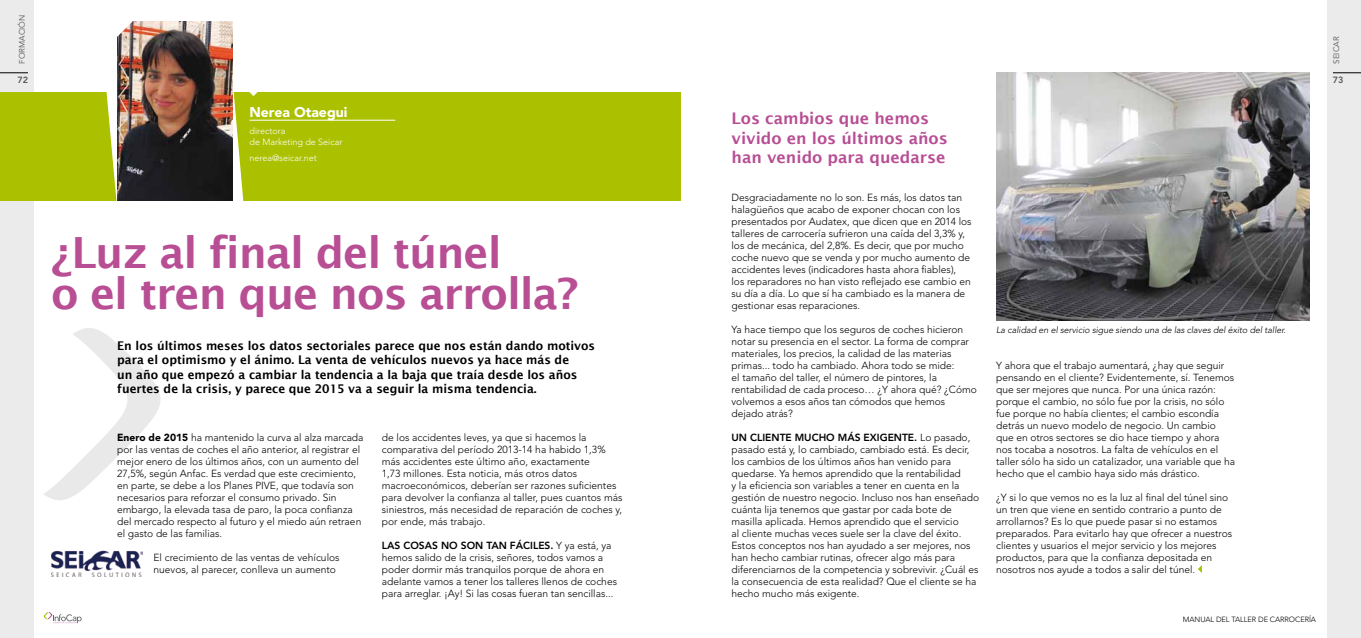
<style>
.page{position:relative;width:1361px;height:638px;background:#fff}
.page>*{position:absolute;margin:0;border:0;box-sizing:border-box;transform-origin:0 0}
.t1{font:600 43px/41px "Lucida Sans";letter-spacing:-.025em;color:#b84e94}
.t2{font:600 16px/19.2px "Lucida Sans";color:#b84e94}
.t3{font:900 14px "Avenir";color:#fff}
.t4{font:600 12px/14.4px "Lucida Sans";color:#000}
.t5{font:300 10.2px/12px "Avenir";color:#000}
.t6{font:italic 300 9px "Avenir";letter-spacing:-.005em;color:#000}
.t7{font:300 9px/11px "Avenir";color:#fff}
.t8{font:800 9px "Avenir";color:#58585a}
.t9{font:8px "Avenir";color:#58585a}
.t10{font:300 7.5px "Avenir";letter-spacing:-.01em;color:#000}
.s1{font-weight:900}
.s2{font-weight:800}
</style>
<div class="page">
<div style="left:0;top:0;width:34px;height:638px;background:#ebebec"></div>
<svg style="left:0;top:73px;width:28px;height:1px"></svg>
<svg style="left:44px;top:612px;width:38px;height:12px"></svg>
<div style="left:1327px;top:0;width:34px;height:638px;background:#ebebec"></div>
<svg style="left:1333px;top:73px;width:28px;height:1px"></svg>
<div style="left:0;top:92px;width:680px;height:109px;background:#abc100"></div>
<svg style="left:44px;top:328px;width:117px;height:172px"></svg>
<hr style="left:249px;top:120px;width:146px;height:1px;background:#fff">
<svg style="left:1198px;top:565px;width:4px;height:8px"></svg>
<img style="left:106px;top:21px;width:151px;height:180px">
<img style="left:996px;top:72px;width:314px;height:249px">
<img style="left:51px;top:550px;width:91px;height:26px">
<p class="t9" style="left:18px;top:64px;width:51px;rotate:-90deg">formación</p>
<p class="t8" style="left:17px;top:74px;width:12px">72</p>
<h3 class="t3" style="left:249px;top:104px;width:99px">Nerea Otaegui</h3>
<p class="t7" style="left:249px;top:125px;width:94px">directora<br>de Marketing de Seicar</p>
<p class="t7" style="left:249px;top:153px;width:69px">nerea@seicar.net</p>
<h1 class="t1" style="left:51px;top:231px;width:529px">¿Luz al final del túnel<br>o el tren que nos arrolla?</h1>
<p class="t4" style="left:117px;top:338px;width:479px">En los últimos meses los datos sectoriales parece que nos están dando motivos para el optimismo y el ánimo. La venta de vehículos nuevos ya hace más de<br>un año que empezó a cambiar la tendencia a la baja que traía desde los años fuertes de la crisis, y parece que 2015 va a seguir la misma tendencia.</p>
<p class="t5" style="left:117px;top:431px;width:248px"><span class="s1">Enero de 2015</span> ha mantenido la curva al alza marcada por las ventas de coches el año anterior, al registrar el mejor enero de los últimos años, con un aumento del 27,5%, según Anfac. Es verdad que este crecimiento, en parte, se debe a los Planes PIVE, que todavía son necesarios para reforzar el consumo privado. Sin embargo, la elevada tasa de paro, la poca confianza del mercado respecto al futuro y el miedo aún retraen el gasto de las familias.</p>
<p class="t5" style="left:153px;top:551px;width:188px">El crecimiento de las ventas de vehículos nuevos, al parecer, conlleva un aumento</p>
<p class="t5" style="left:382px;top:431px;width:242px">de los accidentes leves, ya que si hacemos la comparativa del período 2013-14 ha habido 1,3% más accidentes este último año, exactamente<br>1,73 millones. Esta noticia, más otros datos macroeconómicos, deberían ser razones suficientes para devolver la confianza al taller, pues cuantos más siniestros, más necesidad de reparación de coches y, por ende, más trabajo.</p>
<p class="t5" style="left:382px;top:539px;width:237px"><span class="s2">LAS COSAS NO SON TAN FÁCILES.</span> Y ya está, ya hemos salido de la crisis, señores, todos vamos a poder dormir más tranquilos porque de ahora en adelante vamos a tener los talleres llenos de coches para arreglar. ¡Ay! Si las cosas fueran tan sencillas...</p>
<h2 class="t2" style="left:731px;top:109px;width:218px">Los cambios que hemos vivido en los últimos años han venido para quedarse</h2>
<p class="t5" style="left:731px;top:191px;width:242px">Desgraciadamente no lo son. Es más, los datos tan halagüeños que acabo de exponer chocan con los presentados por Audatex, que dicen que en 2014 los talleres de carrocería sufrieron una caída del 3,3% y, los de mecánica, del 2,8%. Es decir, que por mucho coche nuevo que se venda y por mucho aumento de accidentes leves (indicadores hasta ahora fiables), los reparadores no han visto reflejado ese cambio en su día a día. Lo que sí ha cambiado es la manera de gestionar esas reparaciones.</p>
<p class="t5" style="left:731px;top:323px;width:247px">Ya hace tiempo que los seguros de coches hicieron notar su presencia en el sector. La forma de comprar materiales, los precios, la calidad de las materias primas... todo ha cambiado. Ahora todo se mide:<br>el tamaño del taller, el número de pintores, la rentabilidad de cada proceso… ¿Y ahora qué? ¿Cómo volvemos a esos años tan cómodos que hemos dejado atrás?</p>
<p class="t5" style="left:731px;top:431px;width:249px"><span class="s2">UN CLIENTE MUCHO MÁS EXIGENTE.</span> Lo pasado, pasado está y, lo cambiado, cambiado está. Es decir, los cambios de los últimos años han venido para quedarse. Ya hemos aprendido que la rentabilidad<br>y la eficiencia son variables a tener en cuenta en la gestión de nuestro negocio. Incluso nos han enseñado cuánta lija tenemos que gastar por cada bote de masilla aplicada. Hemos aprendido que el servicio<br>al cliente muchas veces suele ser la clave del éxito.<br>Estos conceptos nos han ayudado a ser mejores, nos han hecho cambiar rutinas, ofrecer algo más para diferenciarnos de la competencia y sobrevivir. ¿Cuál es la consecuencia de esta realidad? Que el cliente se ha hecho mucho más exigente.</p>
<p class="t9" style="left:1331px;top:64px;width:28px;rotate:-90deg">SEICAR</p>
<p class="t8" style="left:1333px;top:74px;width:12px">73</p>
<p class="t6" style="left:996px;top:324px;width:291px">La calidad en el servicio sigue siendo una de las claves del éxito del taller.</p>
<p class="t5" style="left:996px;top:359px;width:240px">Y ahora que el trabajo aumentará, ¿hay que seguir pensando en el cliente? Evidentemente, sí. Tenemos que ser mejores que nunca. Por una única razón: porque el cambio, no sólo fue por la crisis, no sólo fue porque no había clientes; el cambio escondía detrás un nuevo modelo de negocio. Un cambio que en otros sectores se dio hace tiempo y ahora nos tocaba a nosotros. La falta de vehículos en el taller sólo ha sido un catalizador, una variable que ha hecho que el cambio haya sido más drástico.</p>
<p class="t5" style="left:996px;top:491px;width:237px">¿Y si lo que vemos no es la luz al final del túnel sino un tren que viene en sentido contrario a punto de arrollarnos? Es lo que puede pasar si no estamos preparados. Para evitarlo hay que ofrecer a nuestros clientes y usuarios el mejor servicio y los mejores productos, para que la confianza depositada en nosotros nos ayude a todos a salir del túnel.</p>
<p class="t10" style="left:1183px;top:615px;width:135px">MANUAL DEL TALLER DE CARROCERÍA</p>
</div>
